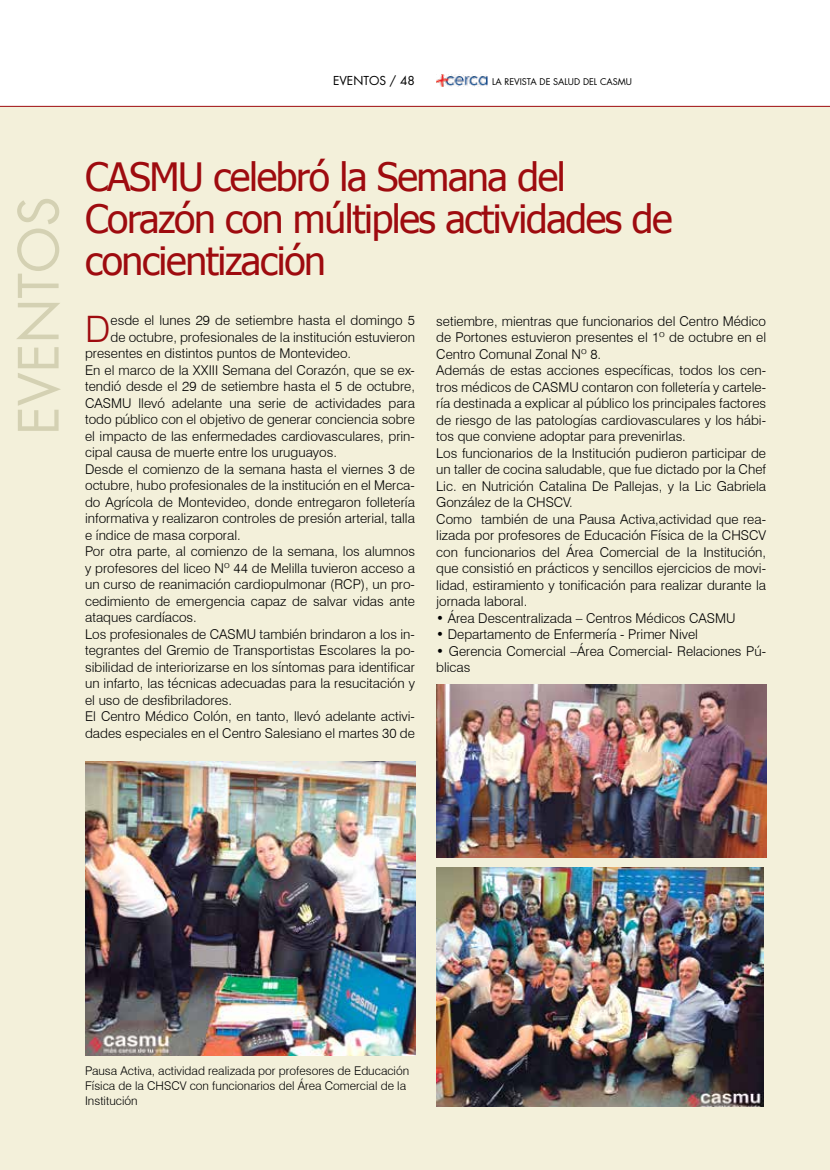
<style>
.page{position:relative;width:830px;height:1170px;background:#fff}
.page>*{position:absolute;margin:0;border:0;box-sizing:border-box;transform-origin:0 0}
.t1{font:54px "Futura Std";color:#d4d1b3}
.t2{font:39px/42px "Tahoma";letter-spacing:-.035em;color:#9e0b0f}
.t3{font:300 36.45px "Swiss 721 BT";color:#9e0b0f}
.t4{font:300 13.5px/16.5px "Swiss 721 BT";color:#000}
.t5{font:300 12px/15px "Swiss 721 BT";color:#000}
.t6{font:12px "Futura Std";color:#000}
.t7{font:9px "Futura Std";color:#000}
</style>
<div class="page">
<img style="left:436px;top:74px;width:51px;height:13px">
<div style="left:0;top:106px;width:829px;height:1063px;background:#f3f0da"></div>
<hr style="left:0;top:106px;width:829px;height:1px;background:#9e0b0f">
<img style="left:436px;top:867px;width:327px;height:239px">
<img style="left:85px;top:761px;width:330px;height:294px">
<img style="left:436px;top:685px;width:329px;height:172px">
<p class="t6" style="left:333px;top:73px;width:83px">EVENTOS / 48</p>
<p class="t7" style="left:492px;top:76px;width:141px">LA REVISTA DE SALUD DEL CASMU</p>
<h1 class="t1" style="left:4px;top:435px;width:240px;rotate:-90deg">EVENTOS</h1>
<h2 class="t2" style="left:85px;top:154px;width:588px">CASMU celebró la Semana del<br>Corazón con múltiples actividades de concientización</h2>
<h3 class="t3" style="left:85px;top:306px;width:27px">D</h3>
<p class="t4" style="left:110px;top:312px;width:306px">esde el lunes 29 de setiembre hasta el domingo 5</p>
<p class="t4" style="left:110px;top:328px;width:306px">de octubre, profesionales de la institución estuvieron</p>
<p class="t4" style="left:85px;top:345px;width:267px">presentes en distintos puntos de Montevideo.</p>
<p class="t4" style="left:85px;top:361px;width:331px">En el marco de la XXIII Semana del Corazón, que se ex-</p>
<p class="t4" style="left:85px;top:378px;width:331px">tendió desde el 29 de setiembre hasta el 5 de octubre,</p>
<p class="t4" style="left:85px;top:394px;width:331px">CASMU llevó adelante una serie de actividades para</p>
<p class="t4" style="left:85px;top:411px;width:331px">todo público con el objetivo de generar conciencia sobre</p>
<p class="t4" style="left:85px;top:427px;width:331px">el impacto de las enfermedades cardiovasculares, prin-</p>
<p class="t4" style="left:85px;top:444px;width:253px">cipal causa de muerte entre los uruguayos.</p>
<p class="t4" style="left:85px;top:460px;width:331px">Desde el comienzo de la semana hasta el viernes 3 de</p>
<p class="t4" style="left:85px;top:477px;width:331px">octubre, hubo profesionales de la institución en el Merca-</p>
<p class="t4" style="left:85px;top:493px;width:331px">do Agrícola de Montevideo, donde entregaron folletería</p>
<p class="t4" style="left:85px;top:510px;width:331px">informativa y realizaron controles de presión arterial, talla</p>
<p class="t4" style="left:85px;top:526px;width:157px">e índice de masa corporal.</p>
<p class="t4" style="left:85px;top:543px;width:331px">Por otra parte, al comienzo de la semana, los alumnos</p>
<p class="t4" style="left:85px;top:559px;width:331px">y profesores del liceo Nº 44 de Melilla tuvieron acceso a</p>
<p class="t4" style="left:85px;top:576px;width:331px">un curso de reanimación cardiopulmonar (RCP), un pro-</p>
<p class="t4" style="left:85px;top:592px;width:331px">cedimiento de emergencia capaz de salvar vidas ante</p>
<p class="t4" style="left:85px;top:609px;width:113px">ataques cardíacos.</p>
<p class="t4" style="left:85px;top:625px;width:331px">Los profesionales de CASMU también brindaron a los in-</p>
<p class="t4" style="left:85px;top:642px;width:331px">tegrantes del Gremio de Transportistas Escolares la po-</p>
<p class="t4" style="left:85px;top:658px;width:331px">sibilidad de interiorizarse en los síntomas para identificar</p>
<p class="t4" style="left:85px;top:675px;width:331px">un infarto, las técnicas adecuadas para la resucitación y</p>
<p class="t4" style="left:85px;top:691px;width:148px">el uso de desfibriladores.</p>
<p class="t4" style="left:85px;top:708px;width:331px">El Centro Médico Colón, en tanto, llevó adelante activi-</p>
<p class="t4" style="left:85px;top:724px;width:331px">dades especiales en el Centro Salesiano el martes 30 de</p>
<p class="t4" style="left:436px;top:312px;width:331px">setiembre, mientras que funcionarios del Centro Médico de Portones estuvieron presentes el 1º de octubre en el Centro Comunal Zonal Nº 8.<br>Además de estas acciones específicas, todos los cen&shy;tros médicos de CASMU contaron con folletería y cartele&shy;ría destinada a explicar al público los principales factores de riesgo de las patologías cardiovasculares y los hábi&shy;tos que conviene adoptar para prevenirlas.<br>Los funcionarios de la Institución pudieron participar de un taller de cocina saludable, que fue dictado por la Chef Lic. en Nutrición Catalina De Pallejas, y la Lic Gabriela González de la CHSCV.<br>Como también de una Pausa Activa,actividad que rea&shy;lizada por profesores de Educación Física de la CHSCV con funcionarios del Área Comercial de la Institución, que consistió en prácticos y sencillos ejercicios de movi&shy;lidad, estiramiento y tonificación para realizar durante la jornada laboral.</p>
<p class="t4" style="left:436px;top:609px;width:300px">• Área Descentralizada – Centros Médicos CASMU</p>
<p class="t4" style="left:436px;top:626px;width:263px">• Departamento de Enfermería - Primer Nivel</p>
<p class="t4" style="left:436px;top:642px;width:331px">• Gerencia Comercial –Área Comercial- Relaciones Pú&shy;blicas</p>
<p class="t5" style="left:85px;top:1062px;width:325px">Pausa Activa, actividad realizada por profesores de Educación<br>Física de la CHSCV con funcionarios del Área Comercial de la<br>Institución</p>
</div>
